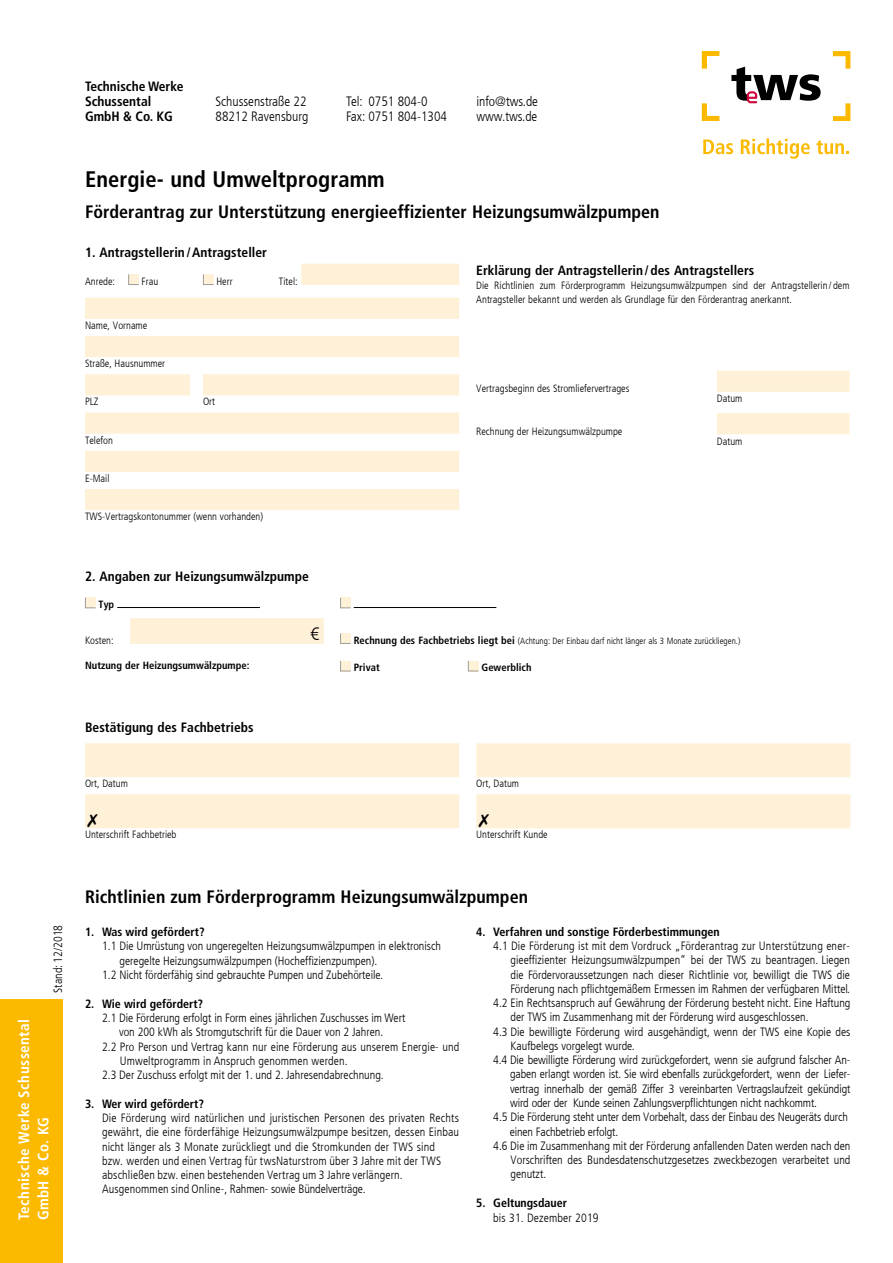
<style>
.page{position:relative;width:893px;height:1263px;background:#fff}
.page>*{position:absolute;margin:0;border:0;box-sizing:border-box;transform-origin:0 0}
.t1{font:700 condensed 22.5px "Frutiger LT Com";letter-spacing:.005em;color:#000}
.t2{font:700 condensed 18px "Frutiger LT Com";letter-spacing:.005em;color:#000}
.t3{font:700 condensed 15px/19.5px "Frutiger LT Com";letter-spacing:.03em;color:#fff}
.t4{font:700 condensed 13.5px/15px "Frutiger LT Com";letter-spacing:.005em;color:#000}
.t5{font:300 condensed 13.5px/15px "Frutiger LT Com";color:#000}
.t6{font:300 condensed 12px/14.2px "Frutiger LT Com";color:#000}
.t7{font:700 condensed 12px "Frutiger LT Com";color:#000}
.t8{font:300 condensed 10.5px/13.5px "Frutiger LT Com";color:#000}
.t9{font:700 condensed 10.5px "Frutiger LT Com";letter-spacing:.005em;color:#000}
.t10{font:300 condensed 9px "Frutiger LT Com";letter-spacing:.005em;color:#000}
.s1{font-family:"Frutiger LT Pro"}
.s2{font-weight:700;font-size:10.5px}
.s3{font-weight:700}
</style>
<div class="page">
<div style="left:0;top:999px;width:63px;height:264px;background:#fbba00"></div>
<svg style="left:731px;top:67px;width:90px;height:36px"></svg>
<svg style="left:702px;top:51px;width:17px;height:70px"></svg>
<svg style="left:833px;top:51px;width:17px;height:70px"></svg>
<svg style="left:703px;top:139px;width:30px;height:15px"></svg>
<svg style="left:741px;top:138px;width:69px;height:21px"></svg>
<svg style="left:816px;top:140px;width:33px;height:14px"></svg>
<svg style="left:717px;top:371px;width:133px;height:63px"></svg>
<svg style="left:85px;top:264px;width:374px;height:93px;fill:#fff1d7"></svg>
<svg style="left:85px;top:374px;width:374px;height:136px;fill:#fff1d7"></svg>
<svg style="left:128px;top:274px;width:12px;height:11px"></svg>
<svg style="left:203px;top:274px;width:11px;height:11px"></svg>
<div style="left:130px;top:618px;width:193px;height:26px;background:#fff1d7"></div>
<svg style="left:85px;top:597px;width:11px;height:12px"></svg>
<svg style="left:340px;top:597px;width:11px;height:12px"></svg>
<hr style="left:354px;top:607px;width:142px;height:1px;background:#000">
<hr style="left:117px;top:607px;width:143px;height:1px;background:#000">
<svg style="left:340px;top:633px;width:11px;height:11px"></svg>
<svg style="left:340px;top:660px;width:11px;height:12px"></svg>
<svg style="left:468px;top:660px;width:11px;height:12px"></svg>
<svg style="left:85px;top:743px;width:374px;height:85px"></svg>
<svg style="left:476px;top:743px;width:374px;height:85px"></svg>
<p class="t6" style="left:51px;top:993px;width:69px;rotate:-90deg">Stand: 12/201<span class="s1">8</span></p>
<p class="t3" style="left:14px;top:1220px;width:203px;rotate:-90deg">Technische Werke Schussental<br>GmbH &amp; Co. KG</p>
<p class="t4" style="left:85px;top:79px;width:100px">Technische Werke<br>Schussental<br>GmbH &amp; Co. KG</p>
<p class="t5" style="left:216px;top:94px;width:94px">Schussenstraße 22<br>88212 Ravensburg</p>
<p class="t5" style="left:346px;top:94px;width:103px">Tel: 0751 804-0<br>Fax: 0751 804-1304</p>
<p class="t5" style="left:476px;top:94px;width:63px">info@tws.de www.tws.de</p>
<h1 class="t1" style="left:85px;top:166px;width:301px">Energie- und Umweltprogramm</h1>
<h2 class="t2" style="left:85px;top:201px;width:576px">Förderantrag zur Unterstützung energieeffizienter Heizungsumwälzpumpen</h2>
<p class="t4" style="left:85px;top:245px;width:183px">1. Antragstellerin / Antragsteller</p>
<p class="t8" style="left:85px;top:275px;width:32px">Anrede:</p>
<p class="t8" style="left:142px;top:275px;width:18px">Frau</p>
<p class="t8" style="left:216px;top:275px;width:18px">Herr</p>
<p class="t8" style="left:279px;top:275px;width:20px">Titel:</p>
<p class="t8" style="left:85px;top:319px;width:64px">Name, Vorname</p>
<p class="t8" style="left:85px;top:357px;width:82px">Straße, Hausnummer</p>
<p class="t8" style="left:85px;top:395px;width:15px">PLZ</p>
<p class="t8" style="left:203px;top:395px;width:14px">Ort</p>
<p class="t8" style="left:85px;top:433px;width:30px">Telefon</p>
<p class="t8" style="left:85px;top:472px;width:26px">E-Mail</p>
<p class="t8" style="left:85px;top:510px;width:180px">TWS-Vertragskontonummer (wenn vorhanden)</p>
<p class="t4" style="left:476px;top:262px;width:280px">Erklärung der Antragstellerin / des Antragstellers</p>
<p class="t8" style="left:476px;top:279px;width:375px">Die Richtlinien zum Förderprogramm Heizungsumwälzpumpen sind der Antragstellerin / dem<br>Antragsteller bekannt und werden als Grundlage für den Förderantrag anerkannt.</p>
<p class="t8" style="left:476px;top:382px;width:155px">Vertragsbeginn des Stromliefervertrages</p>
<p class="t8" style="left:476px;top:425px;width:148px">Rechnung der Heizungsumwälzpumpe</p>
<p class="t8" style="left:717px;top:392px;width:27px">Datum</p>
<p class="t8" style="left:717px;top:435px;width:27px">Datum</p>
<p class="t4" style="left:85px;top:569px;width:225px">2. Angaben zur Heizungsumwälzpumpe</p>
<p class="t9" style="left:99px;top:598px;width:17px">Typ</p>
<p class="t8" style="left:85px;top:634px;width:30px">Kosten:</p>
<p class="t10" style="left:354px;top:636px;width:388px"><span class="s2">Rechnung des Fachbetriebs liegt bei</span> (Achtung: Der Einbau darf nicht länger als 3 Monate zurückliegen.)</p>
<p class="t9" style="left:85px;top:659px;width:166px">Nutzung der Heizungsumwälzpumpe:</p>
<p class="t9" style="left:354px;top:661px;width:28px">Privat</p>
<p class="t9" style="left:481px;top:661px;width:52px">Gewerblich</p>
<p class="t4" style="left:85px;top:720px;width:170px">Bestätigung des Fachbetriebs</p>
<p class="t8" style="left:85px;top:777px;width:44px">Ort, Datum</p>
<p class="t8" style="left:85px;top:828px;width:93px">Unterschrift Fachbetrieb</p>
<p class="t8" style="left:476px;top:777px;width:44px">Ort, Datum</p>
<p class="t8" style="left:476px;top:828px;width:73px">Unterschrift Kunde</p>
<h2 class="t2" style="left:85px;top:886px;width:444px">Richtlinien zum Förderprogramm Heizungsumwälzpumpen</h2>
<p class="t7" style="left:85px;top:925px;width:121px">1. Was wird gefördert?</p>
<p class="t6" style="left:102px;top:939px;width:341px">1.1 Die Umrüstung von ungeregelten Heizungsumwälzpumpen in elektronisch</p>
<p class="t6" style="left:120px;top:953px;width:259px">geregelte Heizungsumwälzpumpen (Hocheffizienzpumpen).</p>
<p class="t6" style="left:102px;top:968px;width:283px">1.2 Nicht förderfähig sind gebrauchte Pumpen und Zubehörteile.</p>
<p class="t7" style="left:85px;top:996px;width:120px">2. Wie wird gefördert?</p>
<p class="t6" style="left:102px;top:1011px;width:305px">2.1 Die Förderung erfolgt in Form eines jährlichen Zuschusses im Wert</p>
<p class="t6" style="left:119px;top:1025px;width:266px">von 200 kWh als Stromgutschrift für die Dauer von 2 Jahren.</p>
<p class="t6" style="left:102px;top:1039px;width:359px">2.2 Pro Person und Vertrag kann nur eine Förderung aus unserem Energie- und</p>
<p class="t6" style="left:120px;top:1053px;width:229px">Umweltprogramm in Anspruch genommen werden.</p>
<p class="t6" style="left:102px;top:1068px;width:283px">2.3 Der Zuschuss erfolgt mit der 1. und 2. Jahresendabrechnung.</p>
<p class="t7" style="left:85px;top:1097px;width:120px">3. Wer wird gefördert?</p>
<p class="t6" style="left:102px;top:1111px;width:359px">Die Förderung wird natürlichen und juristischen Personen des privaten Rechts gewährt, die eine förderfähige Heizungsumwälzpumpe besitzen, dessen Einbau nicht länger als 3 Monate zurückliegt und die Stromkunden der TWS sind<br>bzw. werden und einen Vertrag für twsNaturstrom über 3 Jahre mit der TWS abschließen bzw. einen bestehenden Vertrag um 3 Jahre verlängern.<br>Ausgenommen sind Online-, Rahmen- sowie Bündelverträge.</p>
<p class="t7" style="left:476px;top:925px;width:245px">4. Verfahren und sonstige Förderbestimmungen</p>
<p class="t6" style="left:493px;top:939px;width:358px">4.1 Die Förderung ist mit dem Vordruck „Förderantrag zur Unterstützung ener-</p>
<p class="t6" style="left:510px;top:953px;width:341px">gieeffizienter Heizungsumwälzpumpen“ bei der TWS zu beantragen. Liegen</p>
<p class="t6" style="left:510px;top:967px;width:341px">die Fördervoraussetzungen nach dieser Richtlinie vor, bewilligt die TWS die</p>
<p class="t6" style="left:510px;top:982px;width:341px">Förderung nach pflichtgemäßem Ermessen im Rahmen der verfügbaren Mittel.</p>
<p class="t6" style="left:493px;top:996px;width:359px">4.2 Ein Rechtsanspruch auf Gewährung der Förderung besteht nicht. Eine Haftung</p>
<p class="t6" style="left:510px;top:1010px;width:300px">der TWS im Zusammenhang mit der Förderung wird ausgeschlossen.</p>
<p class="t6" style="left:493px;top:1024px;width:359px">4.3 Die bewilligte Förderung wird ausgehändigt, wenn der TWS eine Kopie des</p>
<p class="t6" style="left:510px;top:1039px;width:126px">Kaufbelegs vorgelegt wurde.</p>
<p class="t6" style="left:493px;top:1053px;width:359px">4.4 Die bewilligte Förderung wird zurückgefordert, wenn sie aufgrund falscher An-</p>
<p class="t6" style="left:510px;top:1067px;width:342px">gaben erlangt worden ist. Sie wird ebenfalls zurückgefordert, wenn der Liefer-</p>
<p class="t6" style="left:510px;top:1081px;width:342px">vertrag innerhalb der gemäß Ziffer 3 vereinbarten Vertragslaufzeit gekündigt</p>
<p class="t6" style="left:510px;top:1096px;width:309px">wird oder der Kunde seinen Zahlungsverpflichtungen nicht nachkommt.</p>
<p class="t6" style="left:493px;top:1110px;width:356px">4.5 Die Förderung steht unter dem Vorbehalt, dass der Einbau des Neugeräts durch</p>
<p class="t6" style="left:510px;top:1124px;width:110px">einen Fachbetrieb erfolgt.</p>
<p class="t6" style="left:493px;top:1139px;width:359px">4.6 Die im Zusammenhang mit der Förderung anfallenden Daten werden nach den</p>
<p class="t6" style="left:510px;top:1153px;width:341px">Vorschriften des Bundesdatenschutzgesetzes zweckbezogen verarbeitet und</p>
<p class="t6" style="left:510px;top:1167px;width:37px">genutzt.</p>
<p class="t6" style="left:493px;top:1196px;width:107px;text-indent:-17px"><span class="s3">5. Geltungsdauer<br></span>bis 31. Dezember 201<span class="s1">9</span></p>
</div>
